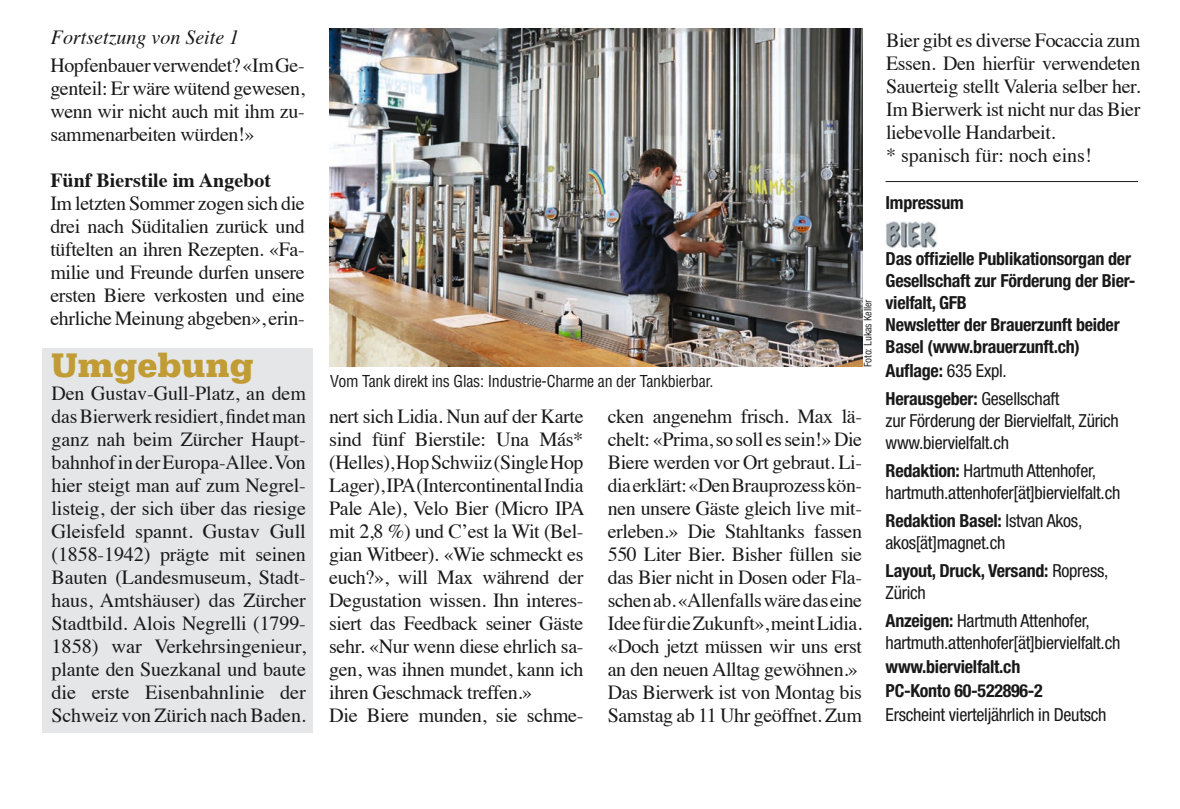
<style>
.page{position:relative;width:1180px;height:809px;background:#fff}
.page>*{position:absolute;margin:0;border:0;box-sizing:border-box;transform-origin:0 0}
.t1{font:900 36px "Serifa Std";color:#c19b34}
.t2{font:20px/23px "Times";letter-spacing:-.02em;color:#19191a;text-align:justify}
.t3{font:700 20px "Times";color:#19191a}
.t4{font:italic 20px "Times";color:#19191a}
.t5{font:condensed 18px/22px "Helvetica Neue";letter-spacing:-.015em;color:#19191a}
.t6{font:700 condensed 18px/22px "Helvetica Neue";letter-spacing:-.015em;color:#19191a}
.t7{font:condensed 16px "Helvetica LT Std";letter-spacing:-.015em;color:#19191a}
.t8{font:condensed 10px "Helvetica LT Std";letter-spacing:-.015em;color:#19191a}
.s1{font-weight:400}
.s2{font-weight:700}
</style>
<div class="page">
<img style="left:885px;top:222px;width:52px;height:25px">
<hr style="left:885px;top:181px;width:252px;height:1px;background:#19191a">
<div style="left:43px;top:348px;width:270px;height:384px;background:#e5e6e7"></div>
<img style="left:329px;top:29px;width:532px;height:338px">
<p class="t4" style="left:51px;top:20px;width:190px">Fortsetzung von Seite 1</p>
<p class="t2" style="left:50px;top:52px;width:256px">Hopfenbauer verwendet? «Im Ge&shy;genteil: Er wäre wütend gewesen, wenn wir nicht auch mit ihm zu&shy;sammenarbeiten würden!»</p>
<p class="t3" style="left:50px;top:161px;width:222px">Fünf Bierstile im Angebot</p>
<p class="t2" style="left:50px;top:190px;width:256px">Im letzten Sommer zogen sich die drei nach Süditalien zurück und tüftelten an ihren Rezepten. «Fa&shy;milie und Freunde durfen unsere ersten Biere verkosten und eine ehrliche Meinung abgeben», erin-</p>
<h1 class="t1" style="left:52px;top:344px;width:204px">Umgebung</h1>
<p class="t2" style="left:52px;top:380px;width:256px">Den Gustav-Gull-Platz, an dem das Bierwerk residiert, findet man ganz nah beim Zürcher Haupt&shy;bahnhof in der Europa-Allee. Von hier steigt man auf zum Negrel&shy;listeig, der sich über das riesige Gleisfeld spannt. Gustav Gull (1858-1942) prägte mit seinen Bauten (Landesmuseum, Stadt&shy;haus, Amtshäuser) das Zürcher Stadtbild. Alois Negrelli (1799- 1858) war Verkehrsingenieur, plante den Suezkanal und baute die erste Eisenbahnlinie der Schweiz von Zürich nach Baden.</p>
<p class="t8" style="left:861px;top:367px;width:69px;rotate:-90deg">Foto: Lukas Keller</p>
<p class="t7" style="left:330px;top:371px;width:385px">Vom Tank direkt ins Glas: Industrie-Charme an der Tankbierbar.</p>
<p class="t2" style="left:607px;top:402px;width:256px;text-align:left">cken angenehm frisch. Max lä&shy;chelt: «Prima, so soll es sein!» Die<br>Biere werden vor Ort gebraut. Li&shy;dia erklärt: «Den Brauprozess kön&shy;nen unsere Gäste gleich live mit&shy;erleben.» Die Stahltanks fassen<br>550 Liter Bier. Bisher füllen sie das Bier nicht in Dosen oder Fla&shy;schen ab. «Allenfalls wäre das eine<br>Idee für die Zukunft», meint Lidia. «Doch jetzt müssen wir uns erst an den neuen Alltag gewöhnen.»<br>Das Bierwerk ist von Montag bis<br>Samstag ab 11 Uhr geöffnet. Zum</p>
<p class="t2" style="left:329px;top:402px;width:257px;text-align:left">nert sich Lidia. Nun auf der Karte sind fünf Bierstile: Una Más* (Helles), Hop Schwiiz (Single Hop<br>Lager), IPA (Intercontinental India<br>Pale Ale), Velo Bier (Micro IPA mit 2,8 %) und C’est la Wit (Bel&shy;gian Witbeer). «Wie schmeckt es euch?», will Max während der<br>Degustation wissen. Ihn interes&shy;siert das Feedback seiner Gäste sehr. «Nur wenn diese ehrlich sa&shy;gen, was ihnen mundet, kann ich ihren Geschmack treffen.»<br>Die Biere munden, sie schme-</p>
<p class="t2" style="left:885px;top:27px;width:256px;text-align:left">Bier gibt es diverse Focaccia zum<br>Essen. Den hierfür verwendeten<br>Sauerteig stellt Valeria selber her.<br>Im Bierwerk ist nicht nur das Bier liebevolle Handarbeit.<br>* spanisch für: noch eins!</p>
<p class="t6" style="left:885px;top:192px;width:80px">Impressum</p>
<p class="t6" style="left:885px;top:247px;width:251px">Das offizielle Publikationsorgan der<br>Gesellschaft zur Förderung der Bier&shy;vielfalt, GFB<br>Newsletter der Brauerzunft beider<br>Basel (www.brauerzunft.ch)</p>
<p class="t6" style="left:885px;top:356px;width:175px;line-height:28px">Auflage: <span class="s1">635 Expl.<br></span>Herausgeber: <span class="s1">Gesellschaft</span></p>
<p class="t5" style="left:885px;top:409px;width:235px">zur Förderung der Biervielfalt, Zürich www.biervielfalt.ch</p>
<p class="t5" style="left:885px;top:459px;width:236px"><span class="s2">Redaktion:</span> Hartmuth Attenhofer, hartmuth.attenhofer[ät]biervielfalt.ch</p>
<p class="t5" style="left:885px;top:509px;width:198px"><span class="s2">Redaktion Basel:</span> Istvan Akos, akos[ät]magnet.ch</p>
<p class="t6" style="left:885px;top:559px;width:224px">Layout, Druck, Versand: <span class="s1">Ropress,<br>Zürich</span></p>
<p class="t5" style="left:885px;top:609px;width:236px"><span class="s2">Anzeigen:</span> Hartmuth Attenhofer, hartmuth.attenhofer[ät]biervielfalt.ch</p>
<p class="t6" style="left:885px;top:654px;width:159px;line-height:24px">www.biervielfalt.ch<br>PC-Konto 60-522896-2</p>
<p class="t5" style="left:885px;top:703px;width:222px">Erscheint vierteljährlich in Deutsch</p>
</div>
